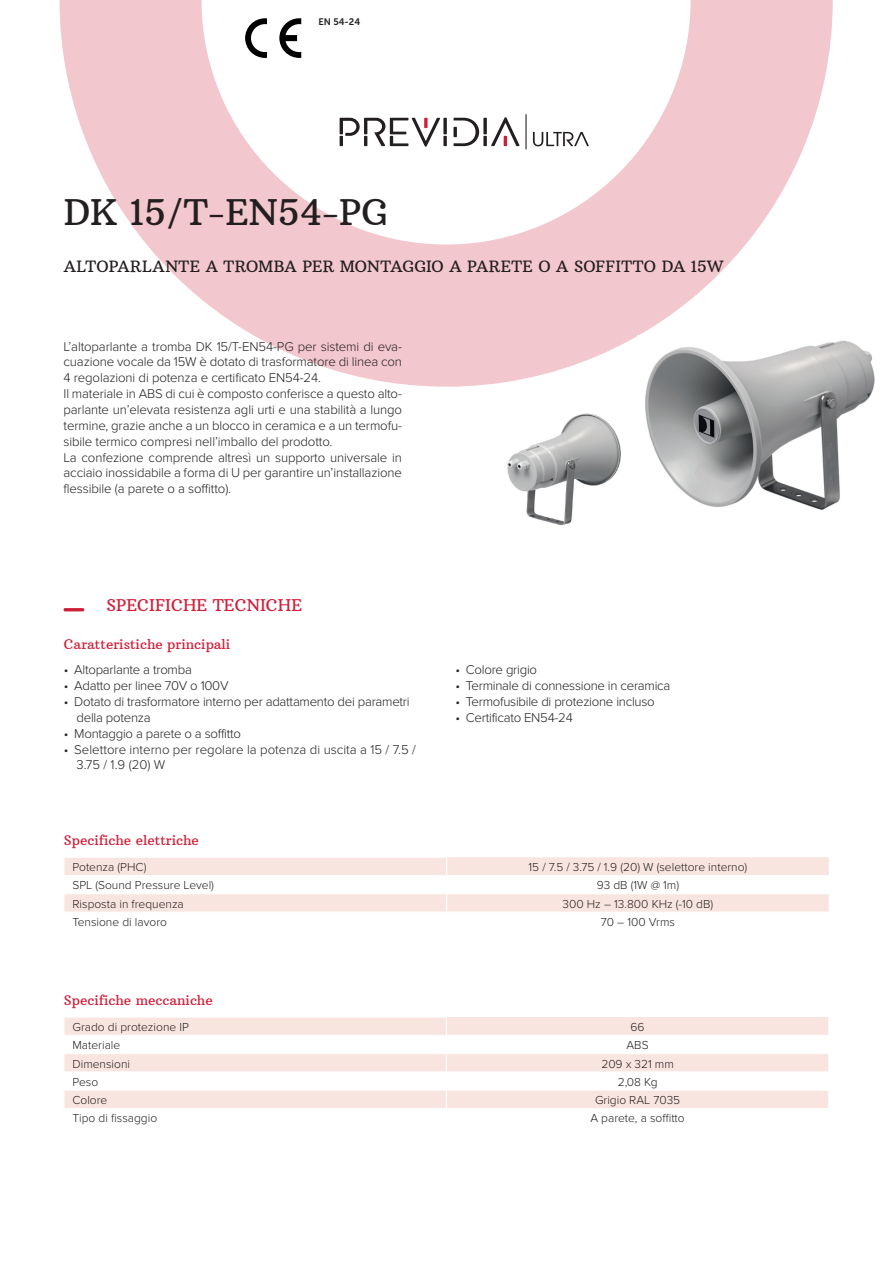
<style>
.page{position:relative;width:893px;height:1263px;background:#fff}
.page>*{position:absolute;margin:0;border:0;box-sizing:border-box;transform-origin:0 0}
.t1{font:36px "Arbutus Slab";color:#231f20}
.t2{font:16.5px "Arbutus Slab";color:#d01e39}
.t3{font:15.9px "Arbutus Slab";letter-spacing:.01em;color:#231f20}
.t4{font:13.5px "Arbutus Slab";color:#d01e39}
.t5{font:300 13.2px/15.9px "Proxima Nova";letter-spacing:-.02em;color:#231f20;text-align:justify}
.t6{font:300 13.2px/15.9px "Proxima Nova";color:#231f20}
.t7{font:300 12px "Proxima Nova";color:#231f20}
.t8{font:9.45px "Museo Sans 700";color:#231f20}
</style>
<div class="page">
<svg style="left:60px;top:0;width:773px;height:387px"></svg>
<svg style="left:64px;top:857px;width:765px;height:55px"></svg>
<hr style="left:64px;top:608px;width:20px;height:3px;background:#d01e39">
<svg style="left:65px;top:1017px;width:763px;height:91px;fill:#f9e5df"></svg>
<hr style="left:446px;top:1035px;width:383px;height:1px;background:#fff">
<hr style="left:446px;top:1053px;width:383px;height:1px;background:#fff">
<hr style="left:446px;top:1071px;width:383px;height:1px;background:#fff">
<hr style="left:446px;top:1090px;width:383px;height:1px;background:#fff">
<hr style="left:64px;top:1017px;width:383px;height:1px;background:#fff">
<hr style="left:64px;top:1035px;width:382px;height:1px;background:#fff">
<hr style="left:64px;top:1053px;width:382px;height:1px;background:#fff">
<hr style="left:64px;top:1071px;width:382px;height:1px;background:#fff">
<hr style="left:64px;top:1090px;width:382px;height:1px;background:#fff">
<svg style="left:64px;top:1017px;width:1px;height:91px"></svg>
<svg style="left:446px;top:1018px;width:1px;height:90px"></svg>
<img style="left:638px;top:336px;width:237px;height:174px">
<img style="left:507px;top:413px;width:114px;height:113px">
<svg style="left:491px;top:117px;width:29px;height:29px"></svg>
<svg style="left:483px;top:136px;width:4px;height:10px"></svg>
<svg style="left:483px;top:118px;width:4px;height:16px"></svg>
<svg style="left:443px;top:136px;width:4px;height:10px"></svg>
<svg style="left:443px;top:118px;width:4px;height:16px"></svg>
<svg style="left:453px;top:118px;width:26px;height:28px"></svg>
<svg style="left:340px;top:118px;width:100px;height:29px"></svg>
<hr style="left:525px;top:114px;width:2px;height:35px;background:#231f20">
<svg style="left:533px;top:132px;width:56px;height:14px"></svg>
<svg style="left:245px;top:18px;width:22px;height:40px"></svg>
<svg style="left:279px;top:18px;width:22px;height:40px"></svg>
<p class="t8" style="left:318px;top:17px;width:43px">EN 54-24</p>
<p class="t1" style="left:64px;top:189px;width:326px">DK 15/T-EN54-PG</p>
<p class="t3" style="left:64px;top:257px;width:661px">ALTOPARLANTE A TROMBA PER MONTAGGIO A PARETE O A SOFFITTO DA 15W</p>
<p class="t5" style="left:64px;top:338px;width:340px">L’altoparlante a tromba DK 15/T-EN54-PG per sistemi di eva&shy;cuazione vocale da 15W è dotato di trasformatore di linea con 4 regolazioni di potenza e certificato EN54-24.</p>
<p class="t5" style="left:64px;top:386px;width:340px">Il materiale in ABS di cui è composto conferisce a questo alto&shy;parlante un’elevata resistenza agli urti e una stabilità a lungo termine, grazie anche a un blocco in ceramica e a un termofu&shy;sibile termico compresi nell’imballo del prodotto.</p>
<p class="t5" style="left:64px;top:449px;width:340px">La confezione comprende altresì un supporto universale in acciaio inossidabile a forma di U per garantire un’installazione flessibile (a parete o a soffitto).</p>
<p class="t2" style="left:107px;top:595px;width:197px">SPECIFICHE TECNICHE</p>
<p class="t4" style="left:64px;top:635px;width:168px">Caratteristiche principali</p>
<p class="t5" style="left:64px;top:662px;width:130px">• Altoparlante a tromba</p>
<p class="t5" style="left:64px;top:678px;width:166px">• Adatto per linee 70V o 100V</p>
<p class="t5" style="left:77px;top:694px;width:335px;text-indent:-13px">• Dotato di trasformatore interno per adattamento dei parametri della potenza</p>
<p class="t5" style="left:64px;top:725px;width:179px">• Montaggio a parete o a soffitto</p>
<p class="t6" style="left:77px;top:741px;width:341px;text-indent:-13px">• Selettore interno per regolare la potenza di uscita a 15 / 7.5 /<br>3.75 / 1.9 (20) W</p>
<p class="t4" style="left:64px;top:832px;width:136px">Specifiche elettriche</p>
<p class="t5" style="left:455px;top:662px;width:83px">• Colore grigio</p>
<p class="t5" style="left:455px;top:678px;width:216px">• Terminale di connessione in ceramica</p>
<p class="t5" style="left:455px;top:694px;width:201px">• Termofusibile di protezione incluso</p>
<p class="t5" style="left:455px;top:710px;width:119px">• Certificato EN54-24</p>
<p class="t7" style="left:72px;top:860px;width:75px">Potenza (PHC)</p>
<p class="t7" style="left:529px;top:860px;width:220px">15 / 7.5 / 3.75 / 1.9 (20) W (selettore interno)</p>
<p class="t7" style="left:72px;top:878px;width:143px">SPL (Sound Pressure Level)</p>
<p class="t7" style="left:597px;top:878px;width:84px">93 dB (1W @ 1m)</p>
<p class="t7" style="left:72px;top:897px;width:113px">Risposta in frequenza</p>
<p class="t7" style="left:563px;top:897px;width:152px">300 Hz – 13.800 KHz (-10 dB)</p>
<p class="t7" style="left:72px;top:915px;width:96px">Tensione di lavoro</p>
<p class="t7" style="left:601px;top:915px;width:76px">70 – 100 Vrms</p>
<p class="t4" style="left:64px;top:992px;width:150px">Specifiche meccaniche</p>
<p class="t7" style="left:72px;top:1020px;width:118px">Grado di protezione IP</p>
<p class="t7" style="left:631px;top:1020px;width:16px">66</p>
<p class="t7" style="left:72px;top:1038px;width:49px">Materiale</p>
<p class="t7" style="left:627px;top:1038px;width:24px">ABS</p>
<p class="t7" style="left:72px;top:1056px;width:59px">Dimensioni</p>
<p class="t7" style="left:601px;top:1056px;width:74px">209 x 321 mm</p>
<p class="t7" style="left:72px;top:1075px;width:27px">Peso</p>
<p class="t7" style="left:618px;top:1075px;width:41px">2,08 Kg</p>
<p class="t7" style="left:72px;top:1093px;width:36px">Colore</p>
<p class="t7" style="left:595px;top:1093px;width:87px">Grigio RAL 7035</p>
<p class="t7" style="left:72px;top:1111px;width:86px">Tipo di fissaggio</p>
<p class="t7" style="left:590px;top:1111px;width:96px">A parete, a soffitto</p>
</div>
